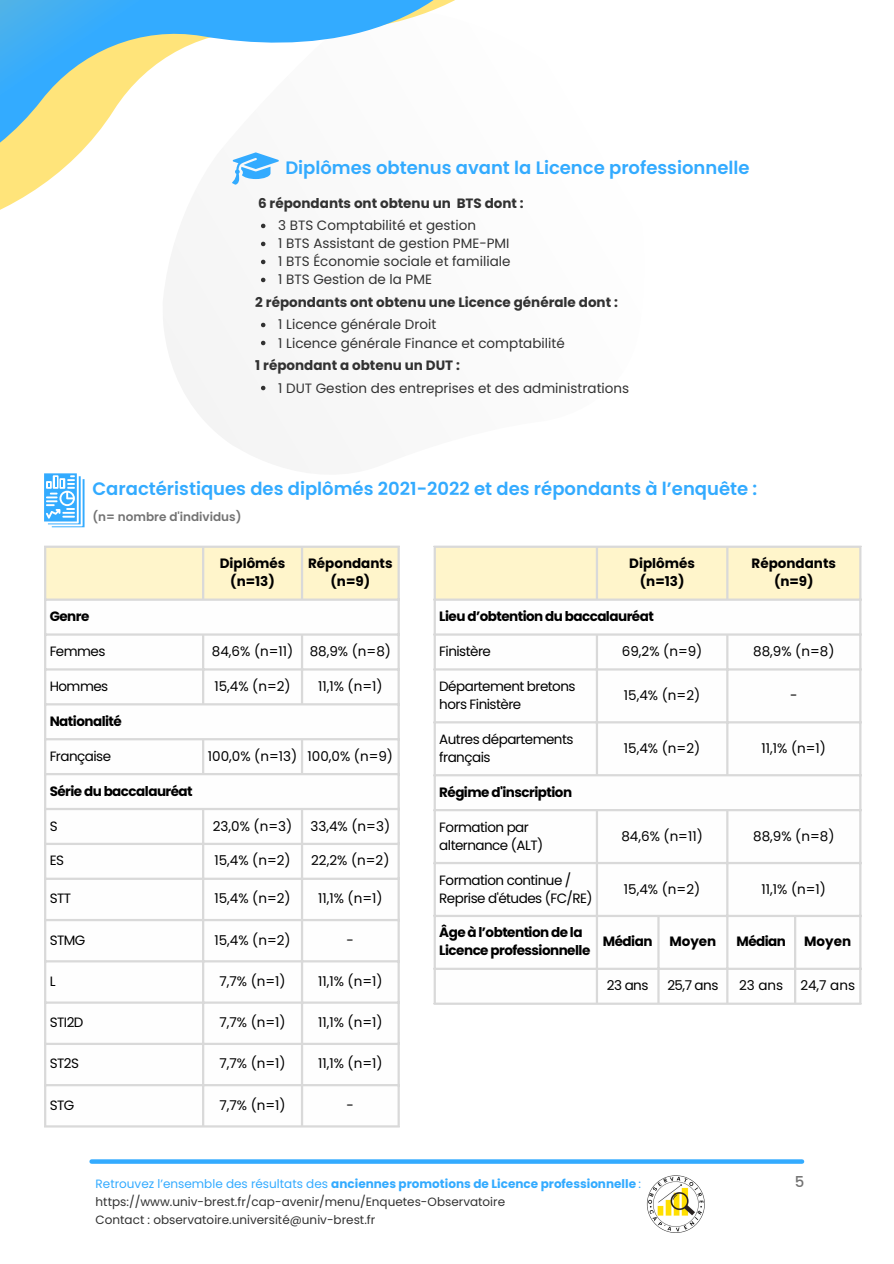
<style>
.page{position:relative;width:894px;height:1264px;background:#fff}
.page>*{position:absolute;margin:0;border:0;box-sizing:border-box;transform-origin:0 0}
.t1{font:600 18px "Poppins";color:#33abff}
.t2{font:500 15px "Poppins";color:#737373}
.t3{font:13.5px/18px "Poppins";letter-spacing:-.04em;color:#000}
.t4{font:13.5px "Poppins";color:#323232}
.t5{font:700 13.5px/18px "Poppins";letter-spacing:-.04em;color:#000}
.t6{font:700 13.5px "Poppins";color:#323232}
.t7{font:700 13.5px "Poppins";color:#000}
.t8{font:12px "Poppins";color:#323232}
.t9{font:700 12px "Poppins";color:#33abff}
.t10{font:600 12px "Poppins";color:#737373}
.s1{font-weight:400}
</style>
<div class="page">
<svg style="left:261px;top:386px;width:4px;height:4px"></svg>
<svg style="left:92px;top:1159px;width:709px;height:4px;background:#42b1ff"></svg>
<svg style="left:0;top:0;width:455px;height:385px"></svg>
<div style="left:46px;top:548px;width:351px;height:50px;background:#fff5cb"></div>
<svg style="left:46px;top:600px;width:351px;height:525px"></svg>
<hr style="left:44px;top:548px;width:2px;height:577px;background:#d9d9d9">
<hr style="left:202px;top:548px;width:2px;height:50px;background:#d9d9d9">
<hr style="left:202px;top:635px;width:2px;height:68px;background:#d9d9d9">
<hr style="left:202px;top:740px;width:2px;height:33px;background:#d9d9d9">
<hr style="left:202px;top:810px;width:2px;height:315px;background:#d9d9d9">
<hr style="left:301px;top:548px;width:2px;height:50px;background:#d9d9d9">
<hr style="left:301px;top:635px;width:2px;height:68px;background:#d9d9d9">
<hr style="left:301px;top:740px;width:2px;height:33px;background:#d9d9d9">
<hr style="left:301px;top:810px;width:2px;height:315px;background:#d9d9d9">
<hr style="left:397px;top:548px;width:2px;height:577px;background:#d9d9d9">
<hr style="left:44px;top:545px;width:355px;height:3px;background:#d9d9d9">
<hr style="left:44px;top:598px;width:355px;height:2px;background:#d9d9d9">
<hr style="left:44px;top:633px;width:355px;height:2px;background:#d9d9d9">
<hr style="left:44px;top:668px;width:355px;height:2px;background:#d9d9d9">
<hr style="left:44px;top:703px;width:355px;height:2px;background:#d9d9d9">
<hr style="left:44px;top:738px;width:355px;height:2px;background:#d9d9d9">
<hr style="left:44px;top:773px;width:355px;height:2px;background:#d9d9d9">
<hr style="left:44px;top:807px;width:355px;height:3px;background:#d9d9d9">
<hr style="left:44px;top:842px;width:355px;height:3px;background:#d9d9d9">
<hr style="left:44px;top:877px;width:355px;height:2px;background:#d9d9d9">
<hr style="left:44px;top:918px;width:355px;height:3px;background:#d9d9d9">
<hr style="left:44px;top:960px;width:355px;height:2px;background:#d9d9d9">
<hr style="left:44px;top:1001px;width:355px;height:2px;background:#d9d9d9">
<hr style="left:44px;top:1042px;width:355px;height:3px;background:#d9d9d9">
<hr style="left:44px;top:1084px;width:355px;height:2px;background:#d9d9d9">
<hr style="left:44px;top:1125px;width:355px;height:2px;background:#d9d9d9">
<div style="left:436px;top:548px;width:423px;height:50px;background:#fff5cb"></div>
<svg style="left:436px;top:600px;width:423px;height:402px"></svg>
<hr style="left:433px;top:548px;width:3px;height:454px;background:#d9d9d9">
<hr style="left:595px;top:548px;width:3px;height:50px;background:#d9d9d9">
<hr style="left:595px;top:635px;width:3px;height:139px;background:#d9d9d9">
<hr style="left:595px;top:811px;width:3px;height:191px;background:#d9d9d9">
<hr style="left:657px;top:917px;width:2px;height:85px;background:#d9d9d9">
<hr style="left:726px;top:548px;width:2px;height:50px;background:#d9d9d9">
<hr style="left:726px;top:635px;width:2px;height:139px;background:#d9d9d9">
<hr style="left:726px;top:811px;width:2px;height:191px;background:#d9d9d9">
<hr style="left:793px;top:917px;width:3px;height:85px;background:#d9d9d9">
<hr style="left:859px;top:548px;width:2px;height:454px;background:#d9d9d9">
<hr style="left:433px;top:545px;width:428px;height:3px;background:#d9d9d9">
<hr style="left:433px;top:598px;width:428px;height:2px;background:#d9d9d9">
<hr style="left:433px;top:633px;width:428px;height:2px;background:#d9d9d9">
<hr style="left:433px;top:668px;width:428px;height:2px;background:#d9d9d9">
<hr style="left:433px;top:721px;width:428px;height:2px;background:#d9d9d9">
<hr style="left:433px;top:774px;width:428px;height:2px;background:#d9d9d9">
<hr style="left:433px;top:809px;width:428px;height:2px;background:#d9d9d9">
<hr style="left:433px;top:861px;width:428px;height:3px;background:#d9d9d9">
<hr style="left:433px;top:914px;width:428px;height:3px;background:#d9d9d9">
<hr style="left:433px;top:967px;width:428px;height:2px;background:#d9d9d9">
<hr style="left:433px;top:1002px;width:428px;height:2px;background:#d9d9d9">
<svg style="left:44px;top:473px;width:40px;height:54px"></svg>
<img style="left:646px;top:1175px;width:59px;height:58px">
<p class="t1" style="left:285px;top:155px;width:465px">Diplômes obtenus avant la Licence professionnelle</p>
<p class="t6" style="left:258px;top:194px;width:267px">6 répondants ont obtenu un BTS dont :</p>
<p class="t4" style="left:278px;top:216px;width:199px">3 BTS Comptabilité et gestion</p>
<h1 class="t4" style="left:278px;top:234px;width:233px">1 BTS Assistant de gestion PME-PMI</h1>
<h2 class="t4" style="left:278px;top:252px;width:234px">1 BTS Économie sociale et familiale</h2>
<p class="t4" style="left:278px;top:270px;width:155px">1 BTS Gestion de la PME</p>
<p class="t6" style="left:255px;top:293px;width:364px">2 répondants ont obtenu une Licence générale dont :</p>
<p class="t4" style="left:278px;top:315px;width:159px">1 Licence générale Droit</p>
<p class="t4" style="left:278px;top:333px;width:288px">1 Licence générale Finance et comptabilité</p>
<h2 class="t6" style="left:255px;top:356px;width:206px">1 répondant a obtenu un DUT :</h2>
<p class="t4" style="left:278px;top:378px;width:352px">1 DUT Gestion des entreprises et des administrations</p>
<p class="t1" style="left:92px;top:475px;width:666px">Caractéristiques des diplômés 2021-2022 et des répondants à l’enquête :</p>
<p class="t10" style="left:92px;top:508px;width:151px">(n= nombre d'individus)</p>
<p class="t7" style="left:220px;top:554px;width:67px">Diplômés</p>
<p class="t5" style="left:230px;top:572px;width:46px">(n=13)</p>
<p class="t7" style="left:308px;top:554px;width:86px">Répondants</p>
<p class="t5" style="left:330px;top:572px;width:41px">(n=9)</p>
<p class="t7" style="left:629px;top:554px;width:67px">Diplômés</p>
<p class="t5" style="left:639px;top:572px;width:46px">(n=13)</p>
<p class="t7" style="left:751px;top:554px;width:86px">Répondants</p>
<p class="t5" style="left:773px;top:572px;width:41px">(n=9)</p>
<h1 class="t5" style="left:50px;top:607px;width:41px">Genre</h1>
<h4 class="t3" style="left:50px;top:642px;width:57px">Femmes</h4>
<p class="t3" style="left:212px;top:642px;width:83px">84,6% (n=11)</p>
<p class="t3" style="left:309px;top:642px;width:83px">88,9% (n=8)</p>
<p class="t3" style="left:50px;top:677px;width:60px">Hommes</p>
<p class="t3" style="left:214px;top:677px;width:78px">15,4% (n=2)</p>
<p class="t3" style="left:318px;top:677px;width:66px">11,1% (n=1)</p>
<p class="t5" style="left:50px;top:712px;width:74px">Nationalité</p>
<p class="t3" style="left:50px;top:747px;width:63px">Française</p>
<p class="t3" style="left:208px;top:747px;width:91px">100,0% (n=13)</p>
<p class="t3" style="left:307px;top:747px;width:87px">100,0% (n=9)</p>
<p class="t5" style="left:50px;top:782px;width:144px">Série du baccalauréat</p>
<p class="t3" style="left:50px;top:816px;width:9px">S</p>
<p class="t3" style="left:213px;top:816px;width:81px">23,0% (n=3)</p>
<p class="t3" style="left:310px;top:816px;width:81px">33,4% (n=3)</p>
<p class="t3" style="left:50px;top:851px;width:16px">ES</p>
<p class="t3" style="left:214px;top:851px;width:78px">15,4% (n=2)</p>
<p class="t3" style="left:311px;top:851px;width:80px">22,2% (n=2)</p>
<p class="t3" style="left:50px;top:889px;width:23px">STT</p>
<p class="t3" style="left:214px;top:889px;width:78px">15,4% (n=2)</p>
<p class="t3" style="left:318px;top:889px;width:66px">11,1% (n=1)</p>
<p class="t3" style="left:50px;top:930px;width:37px">STMG</p>
<p class="t3" style="left:214px;top:930px;width:78px">15,4% (n=2)</p>
<p class="t3" style="left:346px;top:930px;width:9px">-</p>
<p class="t3" style="left:50px;top:972px;width:7px">L</p>
<p class="t3" style="left:219px;top:972px;width:68px">7,7% (n=1)</p>
<p class="t3" style="left:318px;top:972px;width:66px">11,1% (n=1)</p>
<p class="t3" style="left:50px;top:1013px;width:35px">STI2D</p>
<p class="t3" style="left:219px;top:1013px;width:68px">7,7% (n=1)</p>
<p class="t3" style="left:318px;top:1013px;width:66px">11,1% (n=1)</p>
<p class="t3" style="left:50px;top:1054px;width:31px">ST2S</p>
<p class="t3" style="left:219px;top:1054px;width:68px">7,7% (n=1)</p>
<p class="t3" style="left:318px;top:1054px;width:66px">11,1% (n=1)</p>
<p class="t3" style="left:50px;top:1095px;width:26px">STG</p>
<p class="t3" style="left:219px;top:1095px;width:68px">7,7% (n=1)</p>
<p class="t3" style="left:346px;top:1095px;width:9px">-</p>
<p class="t5" style="left:439px;top:607px;width:216px">Lieu d’obtention du baccalauréat</p>
<p class="t3" style="left:439px;top:642px;width:53px">Finistère</p>
<p class="t3" style="left:621px;top:642px;width:82px">69,2% (n=9)</p>
<p class="t3" style="left:753px;top:642px;width:83px">88,9% (n=8)</p>
<p class="t3" style="left:439px;top:677px;width:138px">Département bretons hors Finistère</p>
<p class="t3" style="left:623px;top:686px;width:78px">15,4% (n=2)</p>
<p class="t3" style="left:789px;top:686px;width:9px">-</p>
<p class="t3" style="left:439px;top:730px;width:136px">Autres départements français</p>
<p class="t3" style="left:623px;top:739px;width:78px">15,4% (n=2)</p>
<p class="t3" style="left:761px;top:739px;width:66px">11,1% (n=1)</p>
<p class="t5" style="left:439px;top:783px;width:134px">Régime d'inscription</p>
<p class="t3" style="left:439px;top:818px;width:105px">Formation par alternance (ALT)</p>
<p class="t3" style="left:621px;top:827px;width:83px">84,6% (n=11)</p>
<p class="t3" style="left:753px;top:827px;width:83px">88,9% (n=8)</p>
<p class="t3" style="left:439px;top:870px;width:155px">Formation continue /<br>Reprise d'études (FC/RE)</p>
<p class="t3" style="left:623px;top:879px;width:78px">15,4% (n=2)</p>
<p class="t3" style="left:761px;top:879px;width:66px">11,1% (n=1)</p>
<p class="t5" style="left:439px;top:923px;width:152px">Âge à l’obtention de la<br>Licence professionnelle</p>
<p class="t5" style="left:602px;top:932px;width:51px">Médian</p>
<p class="t5" style="left:669px;top:932px;width:48px">Moyen</p>
<p class="t5" style="left:736px;top:932px;width:51px">Médian</p>
<p class="t5" style="left:804px;top:932px;width:48px">Moyen</p>
<p class="t3" style="left:606px;top:976px;width:43px">23 ans</p>
<p class="t3" style="left:667px;top:976px;width:53px">25,7 ans</p>
<p class="t3" style="left:739px;top:976px;width:46px">23 ans</p>
<p class="t3" style="left:800px;top:976px;width:56px">24,7 ans</p>
<p class="t9" style="left:96px;top:1174px;width:547px"><span class="s1">Retrouvez l’ensemble des résultats des</span> anciennes promotions de Licence professionnelle <span class="s1">:</span></p>
<p class="t8" style="left:96px;top:1192px;width:411px">https://www.univ-brest.fr/cap-avenir/menu/Enquetes-Observatoire</p>
<p class="t8" style="left:96px;top:1210px;width:281px">Contact : observatoire.université@univ-brest.fr</p>
<h2 class="t2" style="left:794px;top:1171px;width:11px">5</h2>
</div>
